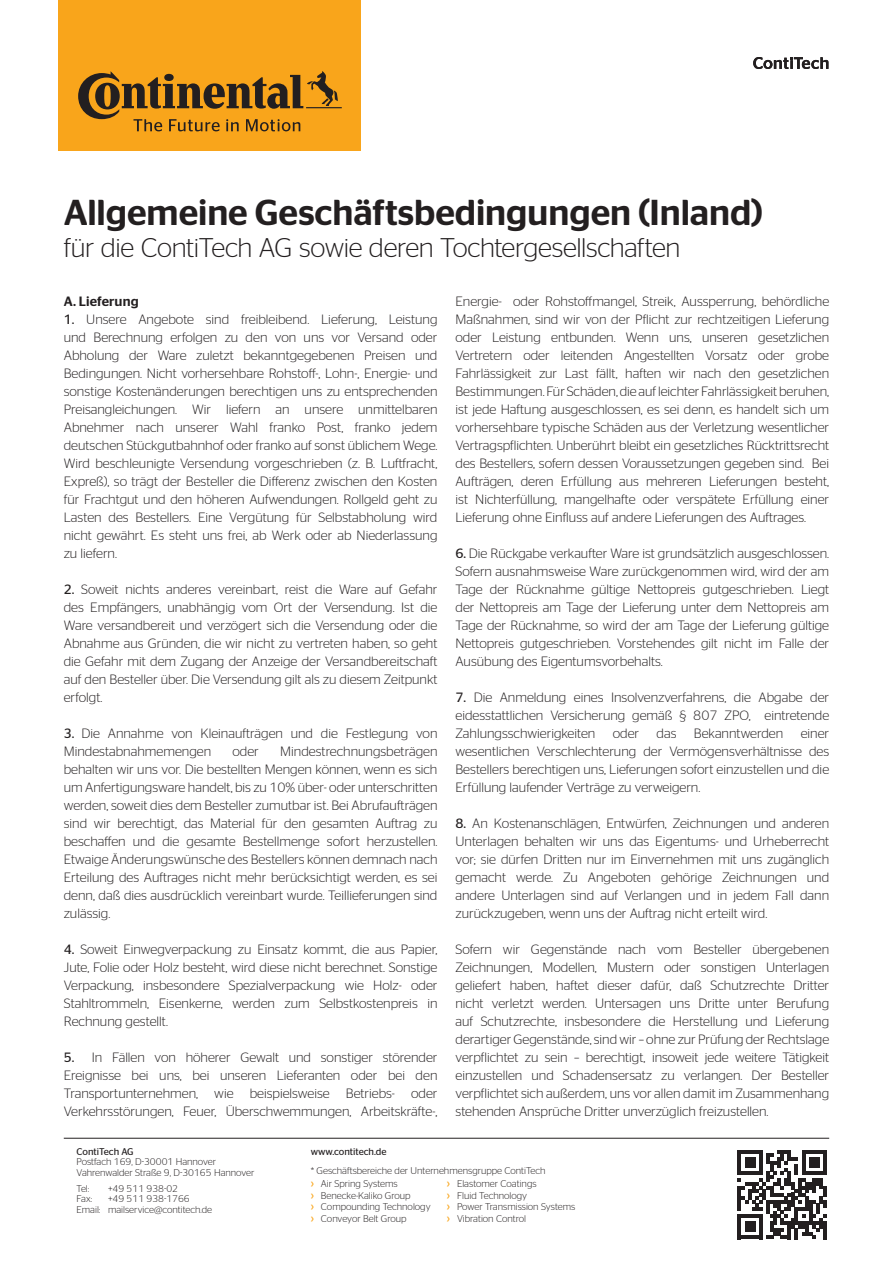
<style>
.page{position:relative;width:893px;height:1263px;background:#fff}
.page>*{position:absolute;margin:0;border:0;box-sizing:border-box;transform-origin:0 0}
.t1{font:500 36px "Continental Stag Sans";color:#231f20}
.t2{font:300 27px "Continental Stag Sans";letter-spacing:-.015em;color:#231f20}
.t3{font:300 13.5px/18px "Continental Stag Sans";color:#231f20;text-align:justify}
.t4{font:500 13.5px "Continental Stag Sans";letter-spacing:.01em;color:#231f20}
.t5{font:300 9.75px/11.7px "Continental Stag Sans";color:#231f20}
.t6{font:9.75px "Continental Stag Sans";color:#231f20}
.s1{font-weight:400}
.s2{font-weight:400;font-size:11.25px;color:#f9a51b}
</style>
<div class="page">
<hr style="left:64px;top:1138px;width:765px;height:1px;background:#231f20">
<svg style="left:753px;top:58px;width:76px;height:11px"></svg>
<svg style="left:738px;top:1150px;width:89px;height:89px"></svg>
<div style="left:58px;top:0;width:303px;height:151px;background:#f9a51b"></div>
<svg style="left:78px;top:71px;width:264px;height:60px"></svg>
<h1 class="t1" style="left:64px;top:192px;width:701px">Allgemeine Geschäftsbedingungen (Inland)</h1>
<h2 class="t2" style="left:64px;top:233px;width:618px">für die ContiTech AG sowie deren Tochtergesellschaften</h2>
<p class="t4" style="left:64px;top:294px;width:76px">A. Lieferung</p>
<p class="t3" style="left:64px;top:310px;width:375px"><span class="s1">1.</span> Unsere Angebote sind freibleibend. Lieferung, Leistung und Berechnung erfolgen zu den von uns vor Versand oder Abholung der Ware zuletzt bekanntgegebenen Preisen und Bedingungen. Nicht vorhersehbare Rohstoff-, Lohn-, Energie- und sonstige Kostenänderungen berechtigen uns zu entsprechenden Preisangleichungen. Wir liefern an unsere unmittelbaren Abnehmer nach unserer Wahl franko Post, franko jedem deutschen Stückgutbahnhof oder franko auf sonst üblichem Wege.<br>Wird beschleunigte Versendung vorgeschrieben (z. B. Luftfracht, Expreß), so trägt der Besteller die Differenz zwischen den Kosten für Frachtgut und den höheren Aufwendungen. Rollgeld geht zu Lasten des Bestellers. Eine Vergütung für Selbstabholung wird nicht gewährt. Es steht uns frei, ab Werk oder ab Niederlassung zu liefern.</p>
<p class="t3" style="left:64px;top:580px;width:375px"><span class="s1">2.</span> Soweit nichts anderes vereinbart, reist die Ware auf Gefahr des Empfängers, unabhängig vom Ort der Versendung. Ist die Ware versandbereit und verzögert sich die Versendung oder die Abnahme aus Gründen, die wir nicht zu vertreten haben, so geht die Gefahr mit dem Zugang der Anzeige der Versandbereitschaft auf den Besteller über. Die Versendung gilt als zu diesem Zeitpunkt erfolgt.</p>
<p class="t3" style="left:64px;top:724px;width:375px"><span class="s1">3.</span> Die Annahme von Kleinaufträgen und die Festlegung von<br>Mindestabnahmemengen</p>
<p class="t3" style="left:455px;top:292px;width:375px">Energie- oder Rohstoffmangel, Streik, Aussperrung, behördliche Maßnahmen, sind wir von der Pflicht zur rechtzeitigen Lieferung oder Leistung entbunden. Wenn uns, unseren gesetzlichen Vertretern oder leitenden Angestellten Vorsatz oder grobe Fahrlässigkeit zur Last fällt, haften wir nach den gesetzlichen Bestimmungen. Für Schäden, die auf leichter Fahrlässigkeit beruhen, ist jede Haftung ausgeschlossen, es sei denn, es handelt sich um vorhersehbare typische Schäden aus der Verletzung wesentlicher Vertragspflichten. Unberührt bleibt ein gesetzliches Rücktrittsrecht des Bestellers, sofern dessen Voraussetzungen gegeben sind. Bei Aufträgen, deren Erfüllung aus mehreren Lieferungen besteht, ist Nichterfüllung, mangelhafte oder verspätete Erfüllung einer Lieferung ohne Einfluss auf andere Lieferungen des Auftrages.</p>
<p class="t3" style="left:455px;top:544px;width:375px"><span class="s1">6.</span> Die Rückgabe verkaufter Ware ist grundsätzlich ausgeschlossen.<br>Sofern ausnahmsweise Ware zurückgenommen wird, wird der am Tage der Rücknahme gültige Nettopreis gutgeschrieben. Liegt der Nettopreis am Tage der Lieferung unter dem Nettopreis am Tage der Rücknahme, so wird der am Tage der Lieferung gültige Nettopreis gutgeschrieben. Vorstehendes gilt nicht im Falle der Ausübung des Eigentumsvorbehalts.</p>
<p class="t3" style="left:455px;top:688px;width:375px"><span class="s1">7.</span> Die Anmeldung eines Insolvenzverfahrens, die Abgabe der eidesstattlichen Versicherung gemäß § 807 ZPO, eintretende Zahlungsschwierigkeiten</p>
<p class="t3" style="left:613px;top:724px;width:28px">oder</p>
<p class="t3" style="left:657px;top:724px;width:21px">das</p>
<p class="t3" style="left:694px;top:724px;width:91px">Bekanntwerden</p>
<p class="t3" style="left:455px;top:724px;width:375px;text-indent:345px">einer wesentlichen Verschlechterung der Vermögensverhältnisse des Bestellers berechtigen uns, Lieferungen sofort einzustellen und die Erfüllung laufender Verträge zu verweigern.</p>
<p class="t3" style="left:455px;top:814px;width:375px"><span class="s1">8.</span> An Kostenanschlägen, Entwürfen, Zeichnungen und anderen Unterlagen behalten wir uns das Eigentums- und Urheberrecht vor; sie dürfen Dritten nur im Einvernehmen mit uns zugänglich gemacht werde. Zu Angeboten gehörige Zeichnungen und andere Unterlagen sind auf Verlangen und in jedem Fall dann zurückzugeben, wenn uns der Auftrag nicht erteilt wird.</p>
<p class="t3" style="left:455px;top:940px;width:375px">Sofern wir Gegenstände nach vom Besteller übergebenen Zeichnungen, Modellen, Mustern oder sonstigen Unterlagen geliefert haben, haftet dieser dafür, daß Schutzrechte Dritter nicht verletzt werden. Untersagen uns Dritte unter Berufung auf Schutzrechte, insbesondere die Herstellung und Lieferung derartiger Gegenstände, sind wir – ohne zur Prüfung der Rechtslage verpflichtet zu sein – berechtigt, insoweit jede weitere Tätigkeit einzustellen und Schadensersatz zu verlangen. Der Besteller verpflichtet sich außerdem, uns vor allen damit im Zusammenhang stehenden Ansprüche Dritter unverzüglich freizustellen.</p>
<p class="t3" style="left:64px;top:742px;width:375px;text-indent:216px">Mindestrechnungsbeträgen behalten wir uns vor. Die bestellten Mengen können, wenn es sich um Anfertigungsware handelt, bis zu 10% über- oder unterschritten werden, soweit dies dem Besteller zumutbar ist. Bei Abrufaufträgen sind wir berechtigt, das Material für den gesamten Auftrag zu beschaffen und die gesamte Bestellmenge sofort herzustellen.<br>Etwaige Änderungswünsche des Bestellers können demnach nach Erteilung des Auftrages nicht mehr berücksichtigt werden, es sei denn, daß dies ausdrücklich vereinbart wurde. Teillieferungen sind zulässig.</p>
<p class="t3" style="left:64px;top:940px;width:375px"><span class="s1">4.</span> Soweit Einwegverpackung zu Einsatz kommt, die aus Papier, Jute, Folie oder Holz besteht, wird diese nicht berechnet. Sonstige Verpackung, insbesondere Spezialverpackung wie Holz- oder Stahltrommeln, Eisenkerne, werden zum Selbstkostenpreis in Rechnung gestellt.</p>
<p class="t3" style="left:64px;top:1048px;width:375px"><span class="s1">5.</span> In Fällen von höherer Gewalt und sonstiger störender Ereignisse bei uns, bei unseren Lieferanten oder bei den Transportunternehmen, wie beispielsweise Betriebs- oder Verkehrsstörungen, Feuer, Überschwemmungen, Arbeitskräfte-,</p>
<p class="t3" style="left:232px;top:742px;width:28px">oder</p>
<p class="t6" style="left:77px;top:1146px;width:59px">ContiTech AG</p>
<p class="t5" style="left:77px;top:1156px;width:180px;line-height:10.5px">Postfach 169, D-30001 Hannover<br>Vahrenwalder Straße 9, D-30165 Hannover</p>
<p class="t5" style="left:77px;top:1182px;width:14px">Tel:</p>
<p class="t5" style="left:108px;top:1182px;width:72px">+49 511 938-02</p>
<p class="t5" style="left:77px;top:1192px;width:17px">Fax:</p>
<p class="t5" style="left:77px;top:1193px;width:137px;line-height:10.5px;text-indent:32px">+49 511 938-1766<br>Email: mailservice@contitech.de</p>
<p class="t6" style="left:311px;top:1146px;width:77px">www.contitech.de</p>
<p class="t5" style="left:311px;top:1164px;width:236px;line-height:13px">* Geschäftsbereiche der Unternehmensgruppe ContiTech <span class="s2">›</span> Air Spring Systems</p>
<p class="t5" style="left:311px;top:1189px;width:121px"><span class="s2">›</span> Benecke-Kaliko Group<br><span class="s2">›</span> Compounding Technology <span class="s2">›</span> Conveyor Belt Group</p>
<p class="t5" style="left:447px;top:1177px;width:130px"><span class="s2">›</span> Elastomer Coatings<br><span class="s2">›</span> Fluid Technology<br><span class="s2">›</span> Power Transmission Systems <span class="s2">›</span> Vibration Control</p>
</div>
